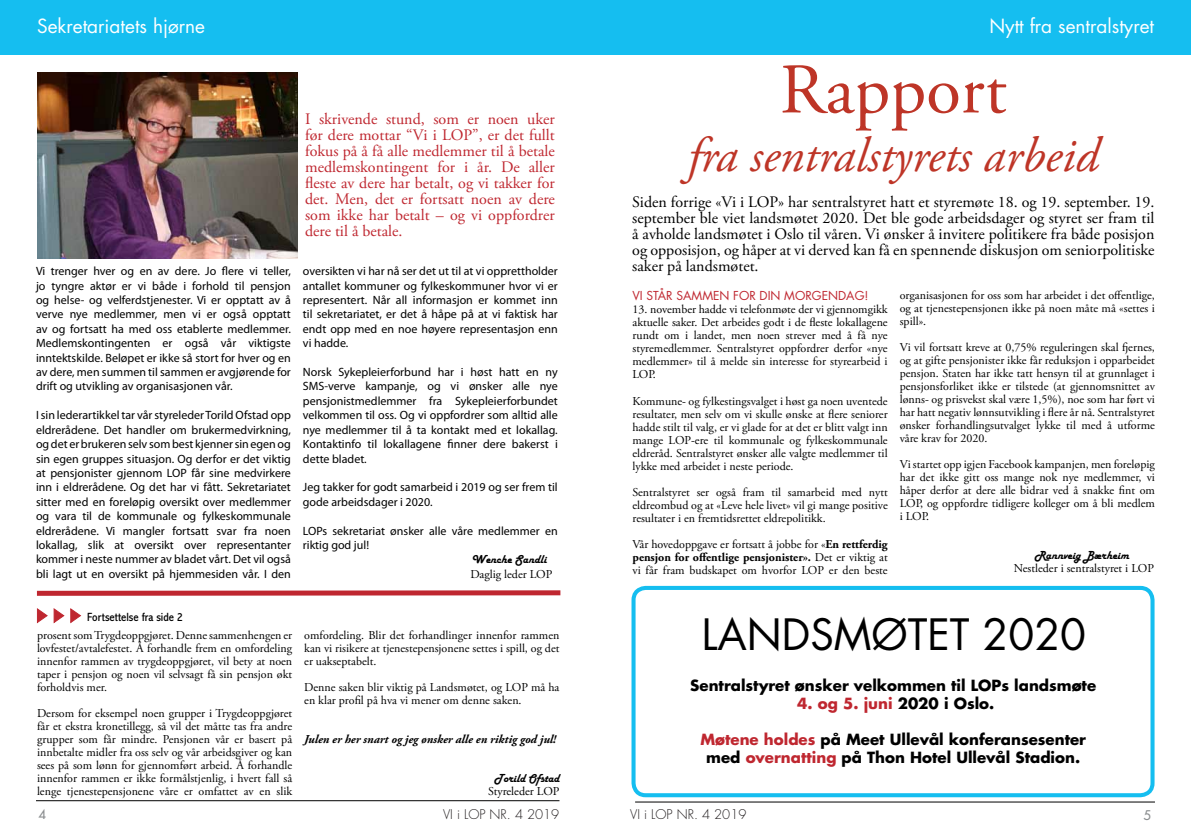
<style>
.page{position:relative;width:1191px;height:837px;background:#fff}
.page>*{position:absolute;margin:0;border:0;box-sizing:border-box;transform-origin:0 0}
.t1{font:71px "Adobe Garamond Pro";color:#be3527}
.t2{font:italic 49px "Adobe Garamond Pro";color:#be3527}
.t3{font:42px "Futura Std";color:#000}
.t4{font:19px "Futura Std";color:#fff}
.t5{font:16px/16px "Adobe Garamond Pro";color:#000;text-align:justify}
.t6{font:16px/16px "Adobe Garamond Pro";color:#bf2730;text-align:justify}
.t7{font:700 15px/18px "Futura Std";color:#000;text-align:center}
.t8{font:700 15px "Futura Std";color:#bf2730}
.t9{font:300 13px "Futura Std";color:#231f20}
.t10{font:500 13px "Futura Std";color:#8b8e90}
.t11{font:12px/13px "Adobe Garamond Pro";color:#000;text-align:justify}
.t12{font:12px/14.4px "Myriad Pro";color:#000;text-align:justify}
.t13{font:italic 700 12px "Adobe Garamond Pro";color:#000}
.t14{font:12px "Harlow Solid";color:#000}
.t15{font:12px "Futura Std";color:#bf2730}
.t16{font:condensed 12px "Abadi MT Pro";color:#000}
.s1{font-weight:700}
.s2{color:#000}
.s3{color:#bf2730}
</style>
<div class="page">
<hr style="left:635px;top:801px;width:520px;height:1px;background:#000">
<hr style="left:36px;top:800px;width:523px;height:1px;background:#000">
<div style="left:0;top:0;width:1191px;height:54px;background:#15bef0"></div>
<img style="left:37px;top:73px;width:261px;height:185px">
<div style="left:631px;top:585px;width:523px;height:212px;border:4px solid #15bef0;border-radius:12px"></div>
<svg style="left:36px;top:590px;width:525px;height:6px;background:#c94b52"></svg>
<svg style="left:36px;top:608px;width:46px;height:16px"></svg>
<h3 class="t4" style="left:37px;top:14px;width:169px">Sekretariatets hjørne</h3>
<h3 class="t4" style="left:989px;top:14px;width:166px">Nytt fra sentralstyret</h3>
<p class="t12" style="left:36px;top:264px;width:256px">Vi trenger hver og en av dere. Jo flere vi teller, jo tyngre aktør er vi både i forhold til pensjon og helse- og velferdstjenester. Vi er opptatt av å verve nye medlemmer, men vi er også opptatt av og fortsatt ha med oss etablerte medlemmer.<br>Medlemskontingenten er også vår viktigste inntektskilde. Beløpet er ikke så stort for hver og en av dere, men summen til sammen er avgjørende for drift og utvikling av organisasjonen vår.</p>
<p class="t12" style="left:36px;top:408px;width:256px">I sin lederartikkel tar vår styreleder Torild Ofstad opp eldrerådene. Det handler om brukermedvirkning, og det er brukeren selv som best kjenner sin egen og sin egen gruppes situasjon. Og derfor er det viktig at pensjonister gjennom LOP får sine medvirkere inn i eldrerådene. Og det har vi fått. Sekretariatet sitter med en foreløpig oversikt over medlemmer og vara til de kommunale og fylkeskommunale eldrerådene. Vi mangler fortsatt svar fra noen lokallag, slik at oversikt over representanter kommer i neste nummer av bladet vårt. Det vil også bli lagt ut en oversikt på hjemmesiden vår. I den</p>
<p class="t6" style="left:305px;top:111px;width:251px">I skrivende stund, som er noen uker før dere mottar “Vi i LOP”, er det fullt fokus på å få alle medlemmer til å betale medlemskontingent for i år. De aller fleste av dere har betalt, og vi takker for det. Men, det er fortsatt noen av dere som ikke har betalt – og vi oppfordrer dere til å betale.</p>
<p class="t12" style="left:303px;top:264px;width:256px">oversikten vi har nå ser det ut til at vi opprettholder antallet kommuner og fylkeskommuner hvor vi er representert. Når all informasjon er kommet inn til sekretariatet, er det å håpe på at vi faktisk har endt opp med en noe høyere representasjon enn vi hadde.</p>
<p class="t12" style="left:303px;top:364px;width:256px">Norsk Sykepleierforbund har i høst hatt en ny SMS-verve kampanje, og vi ønsker alle nye pensjonistmedlemmer fra Sykepleierforbundet velkommen til oss. Og vi oppfordrer som alltid alle nye medlemmer til å ta kontakt med et lokallag.<br>Kontaktinfo til lokallagene finner dere bakerst i dette bladet.</p>
<p class="t12" style="left:303px;top:480px;width:256px">Jeg takker for godt samarbeid i 2019 og ser frem til gode arbeidsdager i 2020.</p>
<p class="t12" style="left:303px;top:523px;width:256px">LOPs sekretariat ønsker alle våre medlemmer en riktig god jul!</p>
<p class="t14" style="left:472px;top:552px;width:76px">Wenche Sandli</p>
<p class="t11" style="left:470px;top:567px;width:84px">Daglig leder LOP</p>
<h1 class="t1" style="left:779px;top:47px;width:228px">Rapport</h1>
<h2 class="t2" style="left:688px;top:126px;width:412px">fra sentralstyrets arbeid</h2>
<p class="t5" style="left:632px;top:194px;width:524px">Siden forrige «Vi i LOP» har sentralstyret hatt et styremøte 18. og 19. september. 19. september ble viet landsmøtet 2020. Det ble gode arbeidsdager og styret ser fram til å avholde landsmøtet i Oslo til våren. Vi ønsker å invitere politikere fra både posisjon og opposisjon, og håper at vi derved kan få en spennende diskusjon om seniorpolitiske saker på landsmøtet.</p>
<p class="t15" style="left:632px;top:288px;width:54px">Vi står samme</p>
<p class="t15" style="left:719px;top:288px;width:22px">n for</p>
<p class="t15" style="left:759px;top:288px;width:35px">din mor</p>
<p class="t15" style="left:812px;top:288px;width:58px">gendag!</p>
<p class="t11" style="left:632px;top:303px;width:257px">13. november hadde vi telefonmøte der vi gjennomgikk aktuelle saker. Det arbeides godt i de fleste lokallagene rundt om i landet, men noen strever med å få nye styremedlemmer. Sentralstyret oppfordrer derfor «nye medlemmer» til å melde sin interesse for styrearbeid i LOP.</p>
<p class="t11" style="left:632px;top:394px;width:257px">Kommune- og fylkestingsvalget i høst ga noen uventede resultater, men selv om vi skulle ønske at flere seniorer hadde stilt til valg, er vi glade for at det er blitt valgt inn mange LOP-ere til kommunale og fylkeskommunale eldreråd. Sentralstyret ønsker alle valgte medlemmer til lykke med arbeidet i neste periode.</p>
<p class="t11" style="left:632px;top:485px;width:257px">Sentralstyret ser også fram til samarbeid med nytt eldreombud og at «Leve hele livet» vil gi mange positive resultater i en fremtidsrettet eldrepolitikk.</p>
<p class="t11" style="left:632px;top:537px;width:257px">Vår hovedoppgave er fortsatt å jobbe for «<span class="s1">En rettferdig pensjon for offentlige pensjonister».</span> Det er viktig at vi får fram budskapet om hvorfor LOP er den beste</p>
<p class="t11" style="left:899px;top:289px;width:257px">organisasjonen for oss som har arbeidet i det offentlige, og at tjenestepensjonen ikke på noen måte må «settes i spill».</p>
<p class="t11" style="left:899px;top:341px;width:257px">Vi vil fortsatt kreve at 0,75% reguleringen skal fjernes, og at gifte pensjonister ikke får reduksjon i opparbeidet pensjon. Staten har ikke tatt hensyn til at grunnlaget i pensjonsforliket ikke er tilstede (at gjennomsnittet av lønns- og prisvekst skal være 1,5%), noe som har ført vi har hatt negativ lønnsutvikling i flere år nå. Sentralstyret ønsker forhandlingsutvalget lykke til med å utforme våre krav for 2020.</p>
<p class="t11" style="left:899px;top:458px;width:257px">Vi startet opp igjen Facebook kampanjen, men foreløpig har det ikke gitt oss mange nok nye medlemmer, vi håper derfor at dere alle bidrar ved å snakke fint om LOP, og oppfordre tidligere kolleger om å bli medlem i LOP.</p>
<p class="t14" style="left:1034px;top:548px;width:96px">Rannveig Bærheim</p>
<p class="t11" style="left:1013px;top:562px;width:142px">Nestleder i sentralstyret i LOP</p>
<p class="t16" style="left:87px;top:610px;width:97px">Fortsettelse fra side 2</p>
<p class="t11" style="left:37px;top:628px;width:257px">prosent som Trygdeoppgjøret. Denne sammenhengen er lovfestet/avtalefestet. Å forhandle frem en omfordeling</p>
<p class="t11" style="left:37px;top:654px;width:257px">innenfor rammen av trygdeoppgjøret, vil bety at noen taper i pensjon og noen vil selvsagt få sin pensjon økt forholdvis mer.</p>
<p class="t11" style="left:37px;top:706px;width:257px">Dersom for eksempel noen grupper i Trygdeoppgjøret får et ekstra kronetillegg, så vil det måtte tas fra andre grupper som får mindre. Pensjonen vår er basert på innbetalte midler fra oss selv og vår arbeidsgiver og kan sees på som lønn for gjennomført arbeid. Å forhandle innenfor rammen er ikke formålstjenlig, i hvert fall så lenge tjenestepensjonene våre er omfattet av en slik</p>
<p class="t11" style="left:304px;top:628px;width:257px">omfordeling. Blir det forhandlinger innenfor rammen kan vi risikere at tjenestepensjonene settes i spill, og det er uakseptabelt.</p>
<p class="t11" style="left:304px;top:680px;width:257px">Denne saken blir viktig på Landsmøtet, og LOP må ha en klar profil på hva vi mener om denne saken.</p>
<p class="t13" style="left:304px;top:731px;width:253px">Julen er her snart og jeg ønsker alle en riktig god jul!</p>
<p class="t14" style="left:494px;top:770px;width:66px">Torild Ofstad</p>
<p class="t11" style="left:488px;top:784px;width:73px">Styreleder LOP</p>
<h3 class="t3" style="left:701px;top:608px;width:386px">LAN DSMØTET 2020</h3>
<p class="t7" style="left:690px;top:675px;width:407px">Sentralstyret ønsker velkommen til LOPs landsmøte</p>
<p class="t8" style="left:797px;top:693px;width:198px">4. og 5. juni <span class="s2">2020 i Oslo.</span></p>
<p class="t7" style="left:700px;top:729px;width:387px"><span class="s3">Møtene holdes</span> på Meet Ullevål konferansesenter med <span class="s3">overnatting</span> på Thon Hotel Ullevål Stadion.</p>
<p class="t10" style="left:39px;top:805px;width:9px">4</p>
<p class="t9" style="left:443px;top:806px;width:118px">VI i LOP NR. 4 2019</p>
<p class="t9" style="left:630px;top:806px;width:118px">VI i LOP NR. 4 2019</p>
<p class="t10" style="left:1143px;top:806px;width:9px">5</p>
</div>
